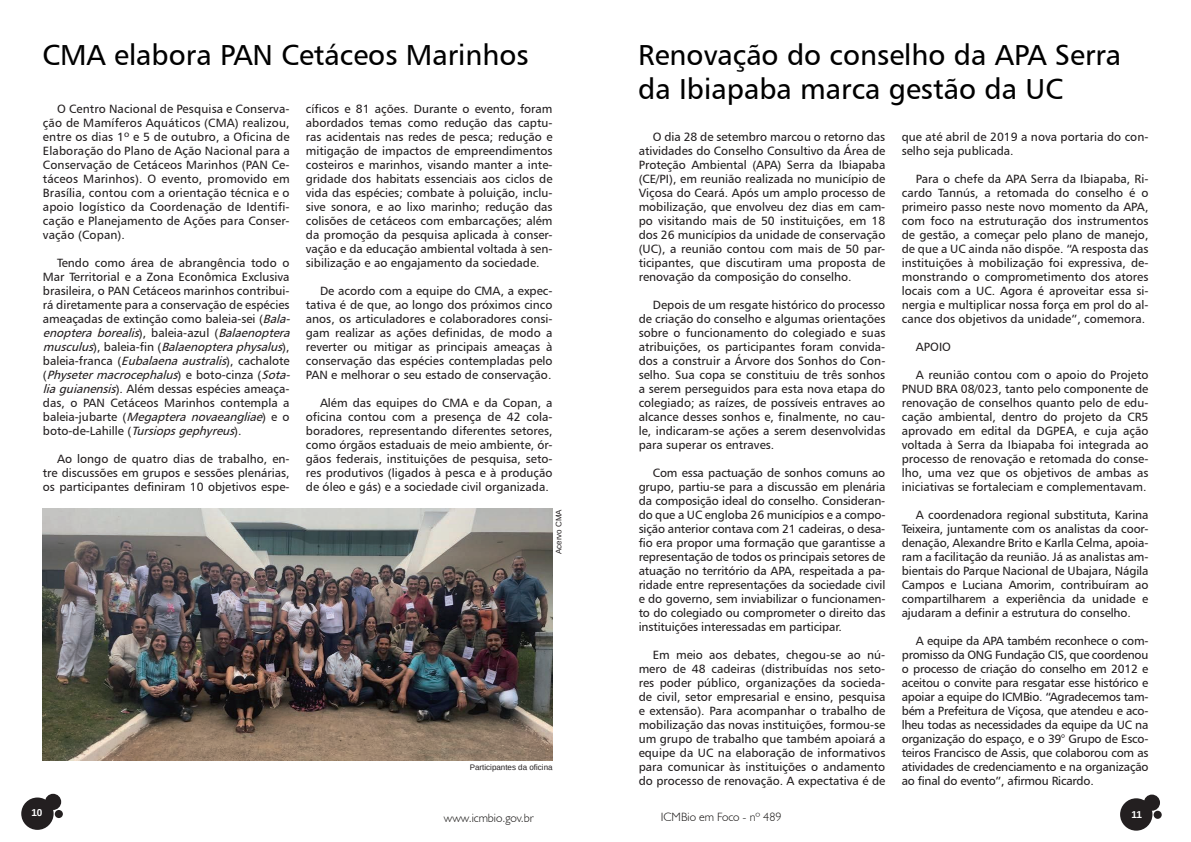
<style>
.page{position:relative;width:1191px;height:842px;background:#fff}
.page>*{position:absolute;margin:0;border:0;box-sizing:border-box;transform-origin:0 0}
.t1{font:29px/34.8px "Humanist 777 BT Roman B";color:#000}
.t2{font:12px/14px "Humanist 777 BT Roman B";color:#231f20;text-align:justify}
.t3{font:300 12px "Humanist 521 BT";color:#1c1a19}
.t4{font:700 10px "Liberation Sans";color:#fff}
.t5{font:8px "Liberation Sans";color:#231f20}
.s1{font-style:italic}
</style>
<div class="page">
<div style="left:21px;top:797px;width:33px;height:33px;background:#231f20;border-radius:50%"></div>
<div style="left:45px;top:794px;width:16px;height:16px;background:#231f20;border-radius:50%"></div>
<div style="left:55px;top:810px;width:8px;height:8px;background:#231f20;border-radius:50%"></div>
<div style="left:1120px;top:798px;width:32px;height:33px;background:#231f20;border-radius:50%"></div>
<div style="left:1143px;top:794px;width:17px;height:17px;background:#231f20;border-radius:50%"></div>
<div style="left:1153px;top:811px;width:8px;height:8px;background:#231f20;border-radius:50%"></div>
<img style="left:43px;top:509px;width:510px;height:252px">
<h1 class="t1" style="left:42px;top:37px;width:488px">CMA elabora PAN Cetáceos Marinhos</h1>
<h1 class="t1" style="left:638px;top:37px;width:484px">Renovação do conselho da APA Serra da Ibiapaba marca gestão da UC</h1>
<p class="t2" style="left:43px;top:101px;width:248px;text-indent:14px">O Centro Nacional de Pesquisa e Conserva&shy;ção de Mamíferos Aquáticos (CMA) realizou, entre os dias 1º e 5 de outubro, a Oficina de Elaboração do Plano de Ação Nacional para a Conservação de Cetáceos Marinhos (PAN Ce&shy;táceos Marinhos). O evento, promovido em Brasília, contou com a orientação técnica e o apoio logístico da Coordenação de Identifi&shy;cação e Planejamento de Ações para Conser&shy;vação (Copan).</p>
<p class="t2" style="left:43px;top:255px;width:252px;text-align:left;text-indent:14px">Tendo como área de abrangência todo o Mar Territorial e a Zona Econômica Exclusiva brasileira, o PAN Cetáceos marinhos contribui&shy;rá diretamente para a conservação de espécies ameaçadas de extinção como baleia-sei (<span class="s1">Bala&shy;enoptera borealis</span>) , b a l e i a - a z u l ( <span class="s1">Balaenoptera musculus</span>) , b a l e i a - f i n ( <span class="s1">Balaenopteraphysalus</span>) , baleia-franca (<span class="s1">Eubalaenaaustralis</span>), cachalote ( <span class="s1">Physetermacrocephalus</span>) e b o t o - c i n z a ( <span class="s1">Sota&shy;liaguianensis</span>). Além dessas espécies ameaça&shy;das, o PAN Cetáceos Marinhos contempla a b a l e i a - j u b a r t e ( <span class="s1">Megaptera novaeangliae</span>) e o b o t o - d e - La h i l l e (<span class="s1">Tursiopsgephyreus</span>) .</p>
<p class="t2" style="left:43px;top:451px;width:248px;text-indent:14px">Ao longo de quatro dias de trabalho, en&shy;tre discussões em grupos e sessões plenárias, os participantes definiram 10 objetivos espe-</p>
<p class="t2" style="left:306px;top:101px;width:248px">cíficos e 81 ações. Durante o evento, foram abordados temas como redução das captu&shy;ras acidentais nas redes de pesca; redução e mitigação de impactos de empreendimentos costeiros e marinhos, visando manter a inte&shy;gridade dos habitats essenciais aos ciclos de vida das espécies; combate à poluição, inclu&shy;sive sonora, e ao lixo marinho; redução das colisões de cetáceos com embarcações; além da promoção da pesquisa aplicada à conser&shy;vação e da educação ambiental voltada à sen&shy;sibilização e ao engajamento da sociedade.</p>
<p class="t2" style="left:306px;top:283px;width:248px;text-indent:14px">De acordo com a equipe do CMA, a expec&shy;tativa é de que, ao longo dos próximos cinco anos, os articuladores e colaboradores consi&shy;gam realizar as ações definidas, de modo a reverter ou mitigar as principais ameaças à conservação das espécies contempladas pelo PAN e melhorar o seu estado de conservação.</p>
<p class="t2" style="left:306px;top:395px;width:248px;text-indent:14px">Além das equipes do CMA e da Copan, a oficina contou com a presença de 42 cola&shy;boradores, representando diferentes setores, como órgãos estaduais de meio ambiente, ór&shy;gãos federais, instituições de pesquisa, seto&shy;res produtivos (ligados à pesca e à produção de óleo e gás) e a sociedade civil organizada.</p>
<p class="t2" style="left:901px;top:129px;width:248px">que até abril de 2019 a nova portaria do con&shy;selho seja publicada.</p>
<p class="t2" style="left:901px;top:171px;width:248px;text-indent:14px">Para o chefe da APA Serra da Ibiapaba, Ri&shy;cardo Tannús, a retomada do conselho é o primeiro passo neste novo momento da APA, com foco na estruturação dos instrumentos de gestão, a começar pelo plano de manejo, de que a UC ainda não dispõe. “A resposta das instituições à mobilização foi expressiva, de&shy;monstrando o comprometimento dos atores locais com a UC. Agora é aproveitar essa si&shy;nergia e multiplicar nossa força em prol do al&shy;cance dos objetivos da unidade”, comemora.</p>
<p class="t2" style="left:916px;top:339px;width:37px">APOIO</p>
<p class="t2" style="left:901px;top:367px;width:248px;text-indent:14px">A reunião contou com o apoio do Projeto PNUD BRA 08/023, tanto pelo componente de renovação de conselhos quanto pelo de edu&shy;cação ambiental, dentro do projeto da CR5 aprovado em edital da DGPEA, e cuja ação voltada à Serra da Ibiapaba foi integrada ao processo de renovação e retomada do conse&shy;lho, uma vez que os objetivos de ambas as iniciativas se fortaleciam e complementavam.</p>
<p class="t2" style="left:901px;top:507px;width:248px;text-indent:14px">A coordenadora regional substituta, Karina Teixeira, juntamente com os analistas da coor&shy;denação, Alexandre Brito e Karlla Celma, apoia&shy;ram a facilitação da reunião. Já as analistas am&shy;bientais do Parque Nacional de Ubajara, Nágila Campos e Luciana Amorim, contribuíram ao compartilharem a experiência da unidade e ajudaram a definir a estrutura do conselho.</p>
<p class="t2" style="left:901px;top:633px;width:248px;text-indent:14px">A equipe da APA também reconhece o com&shy;promisso da ONG Fundação CIS, que coordenou o processo de criação do conselho em 2012 e aceitou o convite para resgatar esse histórico e apoiar a equipe do ICMBio. “Agradecemos tam&shy;bém a Prefeitura de Viçosa, que atendeu e aco&shy;lheu todas as necessidades da equipe da UC na organização do espaço, e o 39° Grupo de Esco&shy;teiros Francisco de Assis, que colaborou com as atividades de credenciamento e na organização ao final do evento”, afirmou Ricardo.</p>
<p class="t2" style="left:638px;top:129px;width:248px;text-indent:14px">O dia 28 de setembro marcou o retorno das atividades do Conselho Consultivo da Área de Proteção Ambiental (APA) Serra da Ibiapaba (CE/PI), em reunião realizada no município de Viçosa do Ceará. Após um amplo processo de mobilização, que envolveu dez dias em cam&shy;po visitando mais de 50 instituições, em 18 dos 26 municípios da unidade de conservação (UC), a reunião contou com mais de 50 par&shy;ticipantes, que discutiram uma proposta de renovação da composição do conselho.</p>
<p class="t2" style="left:638px;top:297px;width:248px;text-indent:14px">Depois de um resgate histórico do processo de criação do conselho e algumas orientações sobre o funcionamento do colegiado e suas atribuições, os participantes foram convida&shy;dos a construir a Árvore dos Sonhos do Con&shy;selho. Sua copa se constituiu de três sonhos a serem perseguidos para esta nova etapa do colegiado; as raízes, de possíveis entraves ao alcance desses sonhos e, finalmente, no cau&shy;le, indicaram-se ações a serem desenvolvidas para superar os entraves.</p>
<p class="t2" style="left:638px;top:465px;width:248px;text-indent:14px">Com essa pactuação de sonhos comuns ao grupo, partiu-se para a discussão em plenária da composição ideal do conselho. Consideran&shy;do que a UC engloba 26 municípios e a compo&shy;sição anterior contava com 21 cadeiras, o desa&shy;fio era propor uma formação que garantisse a representação de todos os principais setores de atuação no território da APA, respeitada a pa&shy;ridade entre representações da sociedade civil e do governo, sem inviabilizar o funcionamen&shy;to do colegiado ou comprometer o direito das instituições interessadas em participar.</p>
<p class="t2" style="left:638px;top:647px;width:248px;text-indent:14px">Em meio aos debates, chegou-se ao nú&shy;mero de 48 cadeiras (distribuídas nos seto&shy;res poder público, organizações da socieda&shy;de civil, setor empresarial e ensino, pesquisa e extensão). Para acompanhar o trabalho de mobilização das novas instituições, formou-se um grupo de trabalho que também apoiará a equipe da UC na elaboração de informativos para comunicar às instituições o andamento do processo de renovação. A expectativa é de</p>
<p class="t5" style="left:554px;top:554px;width:46px;rotate:-90deg">Acervo CMA</p>
<p class="t5" style="left:470px;top:762px;width:84px">Participantes da oficina</p>
<p class="t4" style="left:31px;top:806px;width:13px">10</p>
<p class="t4" style="left:1131px;top:807px;width:12px">11</p>
<p class="t3" style="left:444px;top:810px;width:92px">www.icmbio.gov.br</p>
<p class="t3" style="left:661px;top:810px;width:122px">ICMBio em Foco - nº 489</p>
</div>
